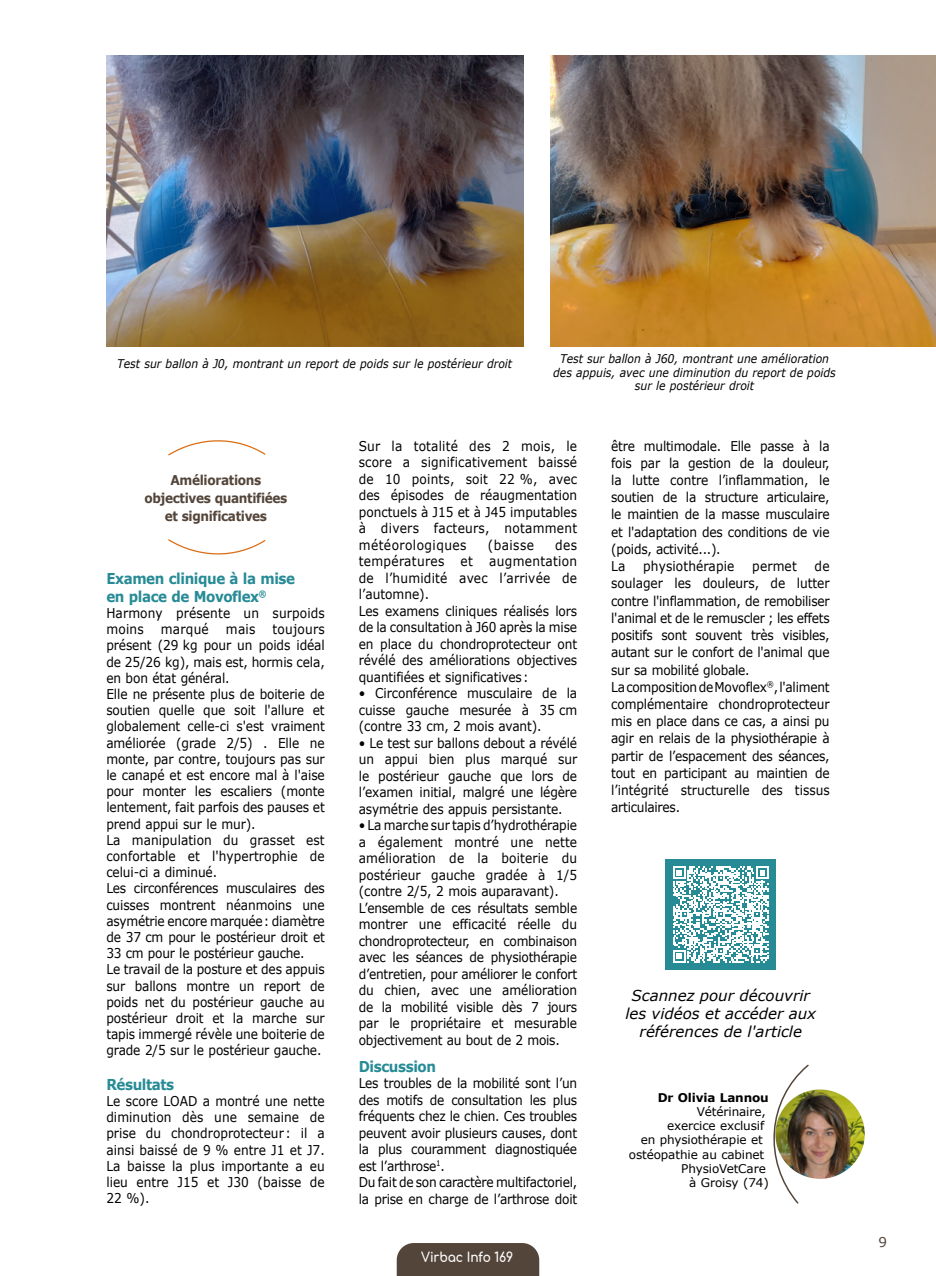
<style>
.page{position:relative;width:936px;height:1276px;background:#fff}
.page>*{position:absolute;margin:0;border:0;box-sizing:border-box;transform-origin:0 0}
.t1{font:italic 15px/18px "Verdana";color:#000;text-align:center}
.t2{font:700 15px/18px "Verdana";letter-spacing:-.03em;color:#278b96;scale:.9 1}
.t3{font:13.5px/16.5px "Verdana";letter-spacing:-.01em;color:#000;scale:.9 1}
.t4{font:700 13.5px/18px "Verdana";letter-spacing:-.03em;color:#54453a;text-align:center;scale:.9 1}
.t5{font:13.5px/16.2px "Verdana";letter-spacing:.01em;color:#000;scale:.9 1}
.t6{font:13.5px "Comfortaa";letter-spacing:-.01em;color:#fff;scale:.9 1}
.t7{font:13.5px "Verdana";color:#54453a}
.t8{font:italic 12px/13.5px "Verdana";color:#000;text-align:center;scale:.9 1}
.t9{font:12px "Verdana";letter-spacing:-.01em;color:#000}
.t10{font:700 12px "Verdana";letter-spacing:-.01em;color:#000}
</style>
<div class="page">
<img style="left:106px;top:55px;width:417px;height:292px">
<img style="left:551px;top:55px;width:384px;height:292px">
<img style="left:775px;top:1089px;width:89px;height:89px;border-radius:45px">
<img style="left:773px;top:1064px;width:37px;height:140px">
<svg style="left:168px;top:440px;width:98px;height:16px"></svg>
<svg style="left:168px;top:539px;width:98px;height:16px"></svg>
<div style="left:665px;top:859px;width:111px;height:110px;background:#278b96"></div>
<svg style="left:673px;top:866px;width:95px;height:96px"></svg>
<div style="left:396px;top:1243px;width:143px;height:33px;background:#54453a"></div>
<p class="t8" style="left:117px;top:357px;width:440px">Test sur ballon à J0, montrant un report de poids sur le postérieur droit</p>
<p class="t8" style="left:553px;top:352px;width:315px">Test sur ballon à J60, montrant une amélioration des appuis, avec une diminution du report de poids sur le postérieur droit</p>
<p class="t4" style="left:144px;top:470px;width:160px">Améliorations objectives quantifiées et significatives</p>
<p class="t2" style="left:106px;top:569px;width:211px">Examen clinique à la mise en place de Movoflex<sup>®</sup></p>
<p class="t5" style="left:106px;top:605px;width:244px">Harmony présente un surpoids moins</p>
<p class="t3" style="left:161px;top:621px;width:55px">marqué</p>
<p class="t3" style="left:226px;top:621px;width:34px">mais</p>
<p class="t3" style="left:106px;top:621px;width:244px;text-indent:166px">toujours présent (29 kg pour un poids idéal de 25/26 kg), mais est, hormis cela, en bon état général.<br>Elle ne présente plus de boiterie de soutien quelle que soit l'allure et globalement celle-ci s'est vraiment améliorée (grade 2/5) . Elle ne monte, par contre, toujours pas sur le canapé et est encore mal à l'aise pour monter les escaliers (monte lentement, fait parfois des pauses et prend appui sur le mur).<br>La manipulation du grasset est confortable et l'hypertrophie de celui-ci a diminué.<br>Les circonférences musculaires des cuisses montrent néanmoins une asymétrie encore marquée: diamètre de 37 cm pour le postérieur droit et<br>33 cm pour le postérieur gauche.<br>Le travail de la posture et des appuis sur ballons montre un report de poids net du postérieur gauche au postérieur droit et la marche sur tapis immergé révèle une boiterie de grade 2/5 sur le postérieur gauche.</p>
<p class="t2" style="left:106px;top:1075px;width:77px">Résultats</p>
<p class="t3" style="left:106px;top:1092px;width:244px;text-align:justify">Le score LOAD a montré une nette diminution dès une semaine de prise du chondroprotecteur : il a ainsi baissé de 9 % entre J1 et J7.<br>La baisse la plus importante a eu lieu entre J15 et J30 (baisse de 22 %).</p>
<p class="t3" style="left:359px;top:437px;width:244px;text-align:justify">Sur la totalité des 2 mois, le score a significativement baissé de 10 points, soit 22 %, avec des épisodes de réaugmentation ponctuels à J15 et à J45 imputables à divers facteurs, notamment météorologiques</p>
<p class="t3" style="left:359px;top:536px;width:244px;text-indent:196px">des températures et augmentation de l’humidité avec l’arrivée de l’automne).<br>Les examens cliniques réalisés lors de la consultation à J60 après la mise en place du chondroprotecteur ont révélé des améliorations objectives quantifiées et significatives:</p>
<p class="t3" style="left:359px;top:685px;width:244px;text-align:justify">• Circonférence musculaire de la cuisse gauche mesurée à 35 cm (contre 33 cm, 2 mois avant).</p>
<p class="t3" style="left:359px;top:734px;width:244px;text-align:justify">• Le test sur ballons debout a révélé un appui bien plus marqué sur le postérieur gauche que lors de l’examen initial, malgré une légère asymétrie des appuis persistante.</p>
<p class="t3" style="left:359px;top:817px;width:244px">• La marche sur tapis d’hydrothérapie a également montré une nette amélioration de la boiterie du postérieur gauche gradée à 1/5 (contre 2/5, 2 mois auparavant).<br>L’ensemble de ces résultats semble montrer une efficacité réelle du chondroprotecteur, en combinaison avec les séances de physiothérapie d’entretien, pour améliorer le confort du chien, avec une amélioration de la mobilité visible dès 7 jours par le propriétaire et mesurable objectivement au bout de 2 mois.</p>
<p class="t2" style="left:359px;top:1057px;width:87px">Discussion</p>
<p class="t3" style="left:359px;top:1074px;width:244px">Les troubles de la mobilité sont l’un des motifs de consultation les plus fréquents chez le chien. Ces troubles peuvent avoir plusieurs causes, dont la plus couramment diagnostiquée est l’arthrose<sup>1</sup>.<br>Du fait de son caractère multifactoriel, la prise en charge de l’arthrose doit</p>
<p class="t3" style="left:487px;top:536px;width:53px">(baisse</p>
<p class="t6" style="left:421px;top:1245px;width:104px">Virbac Info 169</p>
<p class="t3" style="left:611px;top:437px;width:244px;line-height:17.2px">être multimodale. Elle passe à la fois par la gestion de la douleur, la lutte contre l’inflammation, le soutien de la structure articulaire, le maintien de la masse musculaire et l'adaptation des conditions de vie (poids, activité...).<br>La</p>
<p class="t5" style="left:643px;top:558px;width:103px">physiothérapie</p>
<p class="t3" style="left:752px;top:558px;width:51px">permet</p>
<p class="t3" style="left:611px;top:557px;width:244px;line-height:17.2px;text-indent:203px">de soulager les douleurs, de lutter contre l'inflammation, de remobiliser l'animal et de le remuscler ; les effets positifs sont souvent très visibles, autant sur le confort de l'animal que sur sa mobilité globale.<br>La composition de Movoflex<sup>®</sup>, l'aliment complémentaire chondroprotecteur mis en place dans ce cas, a ainsi pu agir en relais de la physiothérapie à partir de l’espacement des séances, tout en participant au maintien de l’intégrité structurelle des tissus articulaires.</p>
<p class="t1" style="left:625px;top:986px;width:192px">Scannez pour découvrir les vidéos et accéder aux références de l'article</p>
<p class="t10" style="left:657px;top:1089px;width:113px">Dr Olivia Lannou</p>
<p class="t9" style="left:696px;top:1103px;width:71px">Vétérinaire,</p>
<p class="t9" style="left:667px;top:1117px;width:99px">exercice exclusif</p>
<p class="t9" style="left:640px;top:1131px;width:124px">en physiothérapie et</p>
<p class="t9" style="left:628px;top:1146px;width:137px">ostéopathie au cabinet</p>
<p class="t9" style="left:681px;top:1160px;width:86px">PhysioVetCare</p>
<p class="t9" style="left:689px;top:1174px;width:81px">à Groisy (74)</p>
<p class="t7" style="left:878px;top:1233px;width:10px">9</p>
</div>
